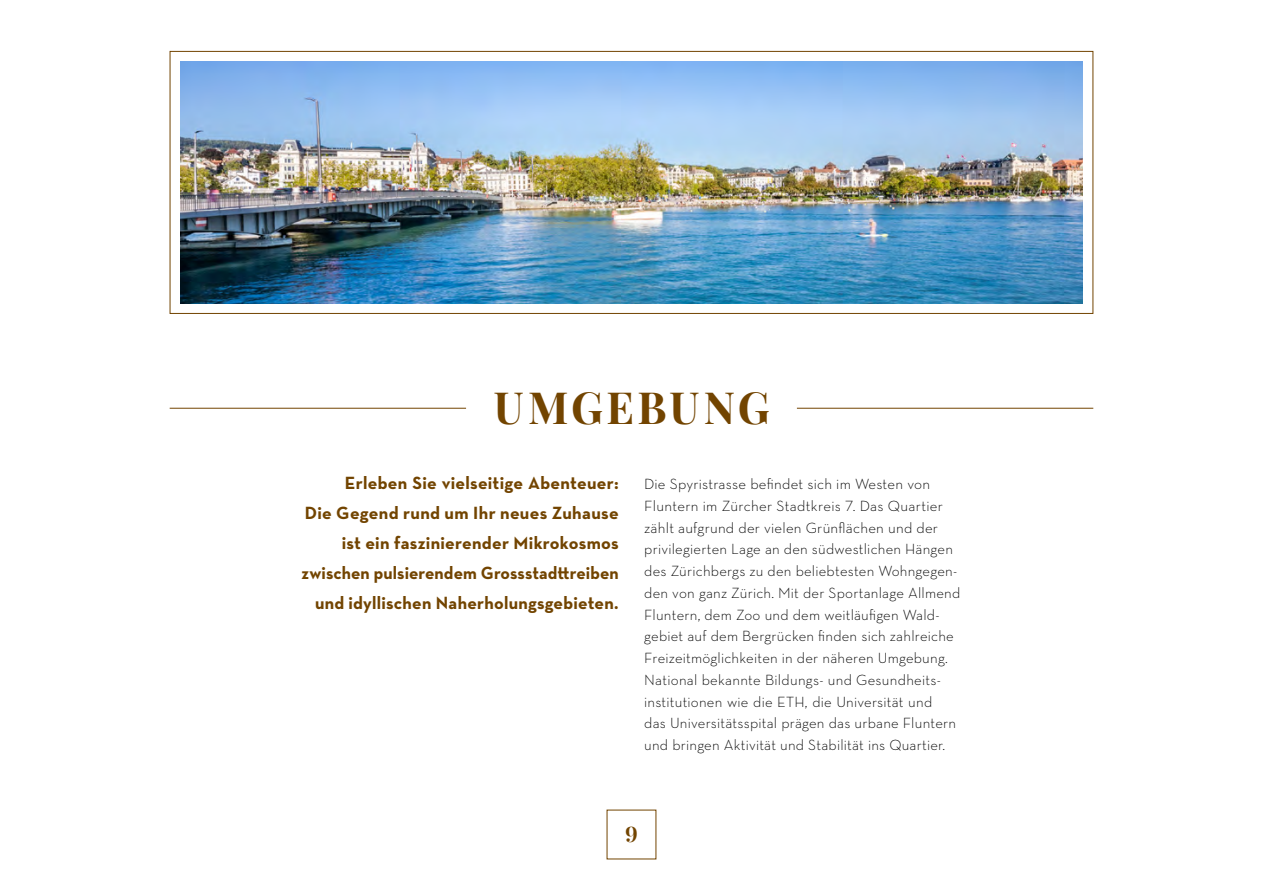
<style>
.page{position:relative;width:1263px;height:893px;background:#fff}
.page>*{position:absolute;margin:0;border:0;box-sizing:border-box;transform-origin:0 0}
.t1{font:43.5px "Playfair Display";letter-spacing:.075em;color:#724400}
.t2{font:21px "Playfair Display";color:#724400}
.t3{font:700 18px/30px "Neutraface Text";letter-spacing:.01em;color:#724400;text-align:right}
.t4{font:300 15px/21.8px "Neutraface Text";letter-spacing:.015em;color:#000}
</style>
<div class="page">
<hr style="left:170px;top:408px;width:296px;height:1px;background:#724400">
<hr style="left:797px;top:408px;width:296px;height:1px;background:#724400">
<img style="left:180px;top:62px;width:903px;height:241px">
<h1 class="t1" style="left:494px;top:373px;width:277px">UMGEBUNG</h1>
<p class="t3" style="left:301px;top:468px;width:319px">Erleben Sie vielseitige Abenteuer:<br>Die Gegend rund um Ihr neues Zuhause ist ein faszinierender Mikrokosmos zwischen pulsierendem Grossstadttreiben und idyllischen Naherholungsgebieten.</p>
<p class="t4" style="left:644px;top:473px;width:318px">Die Spyristrasse befindet sich im Westen von Fluntern im Zürcher Stadtkreis 7. Das Quartier zählt aufgrund der vielen Grünflächen und der privilegierten Lage an den südwestlichen Hängen des Zürichbergs zu den beliebtesten Wohngegen&shy;den von ganz Zürich. Mit der Sportanlage Allmend Fluntern, dem Zoo und dem weitläufigen Wald&shy;gebiet auf dem Bergrücken finden sich zahlreiche Freizeitmöglichkeiten in der näheren Umgebung.<br>National bekannte Bildungs- und Gesundheits&shy;institutionen wie die ETH, die Universität und<br>das Universitätsspital prägen das urbane Fluntern und bringen Aktivität und Stabilität ins Quartier.</p>
<h2 class="t2" style="left:625px;top:818px;width:14px">9</h2>
</div>
